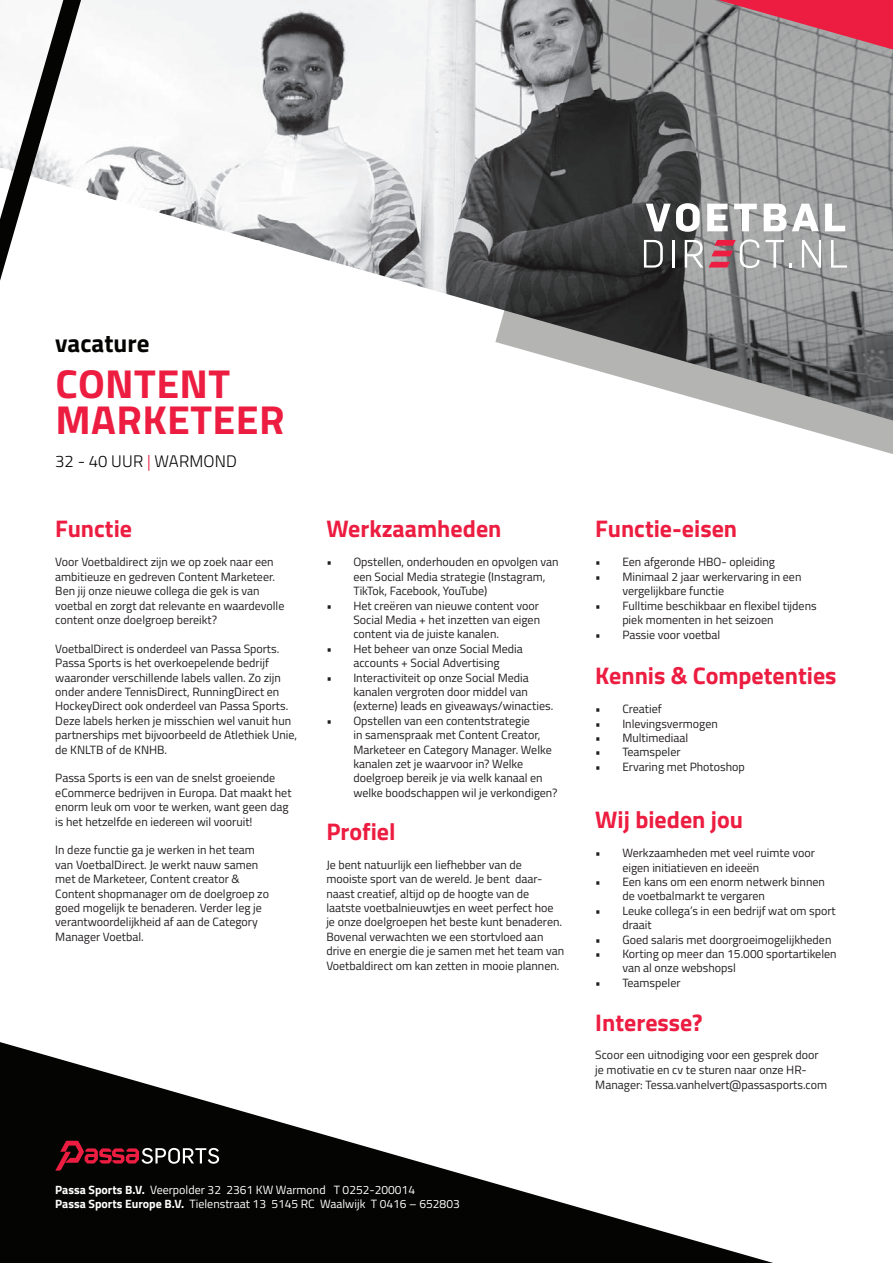
<style>
.page{position:relative;width:893px;height:1263px;background:#fff}
.page>*{position:absolute;margin:0;border:0;box-sizing:border-box;transform-origin:0 0}
.t1{font:700 40.35px/35.1px "Titillium Web";letter-spacing:.01em;color:#ec1d40}
.t2{font:700 25.05px "Titillium Web";color:#040503}
.t3{font:700 24px "Titillium Web";color:#ec1d40}
.t4{font:300 16.65px "Titillium Web";letter-spacing:.01em;color:#040503}
.t5{font:12px/14.4px "Titillium Web";color:#231f20}
.t6{font:12px/14.4px "Titillium Web";color:#fff}
.s1{color:#ec1d40}
.s2{font-weight:700}
</style>
<div class="page">
<img style="left:127px;top:0;width:368px;height:308px">
<svg style="left:0;top:1078px;width:773px;height:185px;fill:#040503"></svg>
<svg style="left:0;top:0;width:127px;height:1120px"></svg>
<svg style="left:55px;top:1141px;width:164px;height:29px;background:#431f24"></svg>
<svg style="left:495px;top:0;width:398px;height:454px"></svg>
<svg style="left:718px;top:0;width:175px;height:50px;background:#c35d6f"></svg>
<svg style="left:646px;top:203px;width:54px;height:29px"></svg>
<svg style="left:707px;top:204px;width:21px;height:27px"></svg>
<svg style="left:734px;top:204px;width:23px;height:27px"></svg>
<svg style="left:764px;top:204px;width:55px;height:27px"></svg>
<svg style="left:825px;top:204px;width:20px;height:27px"></svg>
<svg style="left:802px;top:240px;width:19px;height:28px"></svg>
<svg style="left:831px;top:240px;width:16px;height:28px"></svg>
<svg style="left:644px;top:240px;width:19px;height:28px"></svg>
<svg style="left:685px;top:239px;width:74px;height:29px;background:#b3959a"></svg>
<svg style="left:765px;top:240px;width:27px;height:28px"></svg>
<hr style="left:672px;top:240px;width:3px;height:28px;background:#fff">
<h2 class="t2" style="left:55px;top:324px;width:96px">vacature</h2>
<h1 class="t1" style="left:55px;top:365px;width:231px">CONTENT<br>MARKETEER</h1>
<h3 class="t4" style="left:55px;top:449px;width:183px">32 - 40 UUR <span class="s1">|</span> WARMOND</h3>
<h3 class="t3" style="left:55px;top:511px;width:78px">Functie</h3>
<p class="t5" style="left:55px;top:554px;width:231px">Voor Voetbaldirect zijn we op zoek naar een ambitieuze en gedreven Content Marketeer.<br>Ben jij onze nieuwe collega die gek is van voetbal en zorgt dat relevante en waardevolle content onze doelgroep bereikt?</p>
<p class="t5" style="left:55px;top:641px;width:244px">VoetbalDirect is onderdeel van Passa Sports.<br>Passa Sports is het overkoepelende bedrijf waaronder verschillende labels vallen. Zo zijn onder andere TennisDirect, RunningDirect en HockeyDirect ook onderdeel van Passa Sports.<br>Deze labels herken je misschien wel vanuit hun partnerships met bijvoorbeeld de Atlethiek Unie, de KNLTB of de KNHB.</p>
<p class="t5" style="left:55px;top:770px;width:238px">Passa Sports is een van de snelst groeiende eCommerce bedrijven in Europa. Dat maakt het enorm leuk om voor te werken, want geen dag is het hetzelfde en iedereen wil vooruit!</p>
<p class="t5" style="left:55px;top:842px;width:215px">In deze functie ga je werken in het team van VoetbalDirect. Je werkt nauw samen met de Marketeer, Content creator &amp; Content shopmanager om de doelgroep zo goed mogelijk te benaderen. Verder leg je verantwoordelijkheid af aan de Category Manager Voetbal.</p>
<h3 class="t3" style="left:326px;top:511px;width:177px">Werkzaamheden</h3>
<p class="t5" style="left:353px;top:554px;width:207px;text-indent:-27px">• Opstellen, onderhouden en opvolgen van een Social Media strategie (Instagram,<br>TikTok, Facebook, YouTube)</p>
<p class="t5" style="left:353px;top:597px;width:188px;text-align:justify;text-indent:-27px">• Het creëren van nieuwe content voor Social Media + het inzetten van eigen content via de juiste kanalen.</p>
<p class="t5" style="left:326px;top:641px;width:198px;text-align:center">• Het beheer van onze Social Media accounts + Social Advertising</p>
<p class="t5" style="left:353px;top:669px;width:201px;text-indent:-27px">• Interactiviteit op onze Social Media kanalen vergroten door middel van (externe) leads en giveaways/winacties.</p>
<p class="t5" style="left:353px;top:713px;width:206px;text-indent:-27px">• Opstellen van een contentstrategie<br>in samenspraak met Content Creator, Marketeer en Category Manager. Welke kanalen zet je waarvoor in? Welke doelgroep bereik je via welk kanaal en welke boodschappen wil je verkondigen?</p>
<h3 class="t3" style="left:326px;top:813px;width:71px">Profiel</h3>
<p class="t5" style="left:326px;top:857px;width:239px">Je bent natuurlijk een liefhebber van de mooiste sport van de wereld. Je bent daar&shy;naast creatief, altijd op de hoogte van de laatste voetbalnieuwtjes en weet perfect hoe je onze doelgroepen het beste kunt benaderen.<br>Bovenal verwachten we een stortvloed aan drive en energie die je samen met het team van Voetbaldirect om kan zetten in mooie plannen.</p>
<h3 class="t3" style="left:595px;top:511px;width:143px">Functie-eisen</h3>
<p class="t5" style="left:595px;top:554px;width:181px">• Een afgeronde HBO- opleiding</p>
<p class="t5" style="left:622px;top:569px;width:181px;text-indent:-27px">• Minimaal 2 jaar werkervaring in een vergelijkbare functie</p>
<p class="t5" style="left:622px;top:597px;width:196px;text-indent:-27px">• Fulltime beschikbaar en flexibel tijdens piek momenten in het seizoen</p>
<p class="t5" style="left:595px;top:627px;width:127px">• Passie voor voetbal</p>
<h3 class="t3" style="left:595px;top:658px;width:243px">Kennis &amp; Competenties</h3>
<p class="t5" style="left:595px;top:701px;width:68px">• Creatief</p>
<p class="t5" style="left:595px;top:715px;width:124px">• Inlevingsvermogen</p>
<p class="t5" style="left:595px;top:730px;width:94px">• Multimediaal</p>
<p class="t5" style="left:595px;top:744px;width:87px">• Teamspeler</p>
<p class="t5" style="left:595px;top:759px;width:151px">• Ervaring met Photoshop</p>
<h3 class="t3" style="left:595px;top:802px;width:149px">Wij bieden jou</h3>
<p class="t5" style="left:622px;top:845px;width:194px;text-indent:-27px">• Werkzaamheden met veel ruimte voor eigen initiatieven en ideeën</p>
<p class="t5" style="left:622px;top:874px;width:204px;text-indent:-27px">• Een kans om een enorm netwerk binnen de voetbalmarkt te vergaren</p>
<p class="t5" style="left:622px;top:903px;width:215px;text-indent:-27px">• Leuke collega’s in een bedrijf wat om sport draait</p>
<p class="t5" style="left:595px;top:931px;width:238px">• Goed salaris met doorgroeimogelijkheden</p>
<p class="t5" style="left:622px;top:946px;width:216px;text-indent:-27px">• Korting op meer dan 15.000 sportartikelen van al onze webshopsl</p>
<p class="t5" style="left:595px;top:975px;width:87px">• Teamspeler</p>
<h3 class="t3" style="left:595px;top:1004px;width:109px">Interesse?</h3>
<p class="t5" style="left:595px;top:1047px;width:233px">Scoor een uitnodiging voor een gesprek door je motivatie en cv te sturen naar onze HR-<br>Manager: Tessa.vanhelvert@passasports.com</p>
<p class="t6" style="left:55px;top:1181px;width:406px"><span class="s2">Passa Sports B.V.</span> Veerpolder 32 2361 KW Warmond T 0252-200014<br><span class="s2">Passa Sports Europe B.V.</span> Tielenstraat 13 5145 RC Waalwijk T 0416 – 652803</p>
</div>
